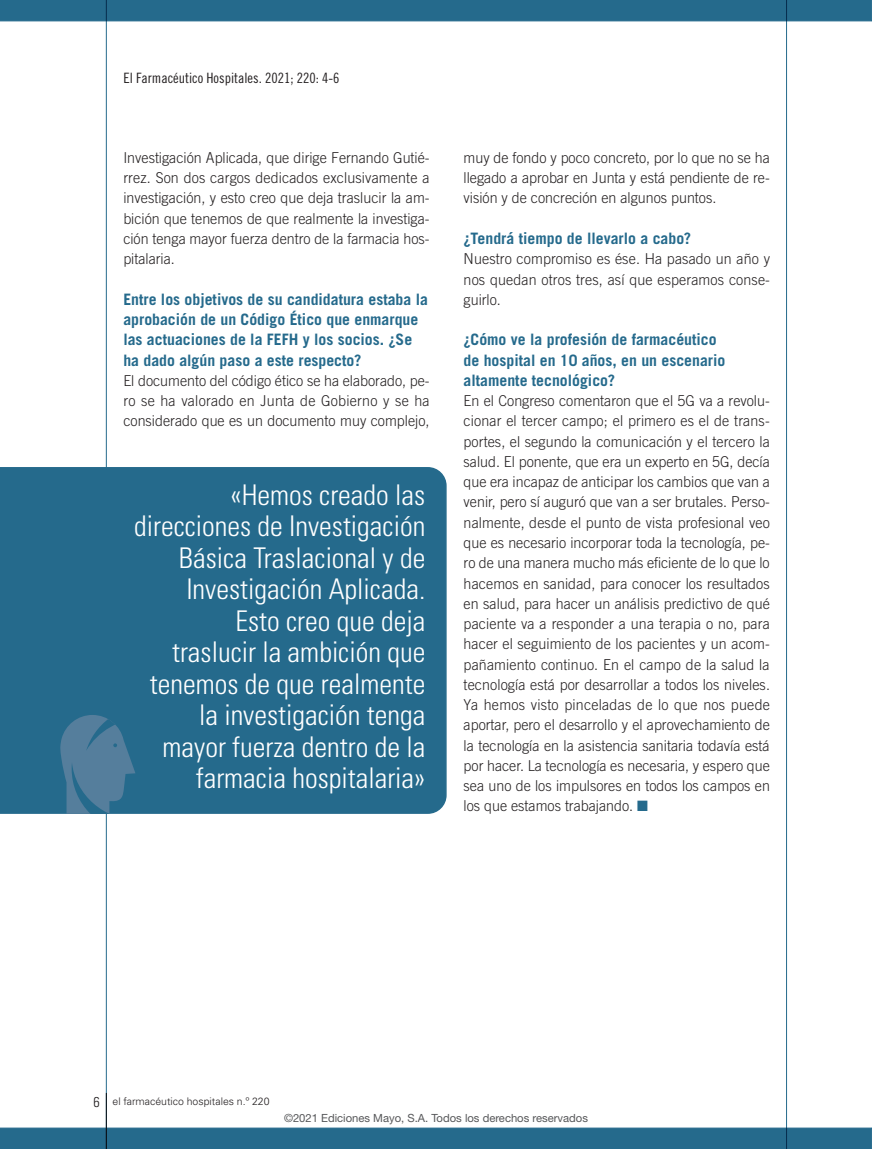
<style>
.page{position:relative;width:872px;height:1149px;background:#fff}
.page>*{position:absolute;margin:0;border:0;box-sizing:border-box;transform-origin:0 0}
.ENTREVISTA_FRASE_TIT{font:300 condensed 28.5px/31.5px "Univers LT Std";color:#fff;text-align:right}
.PREGUNTA{font:700 15.75px/20.2px "Trade Gothic LT Std";color:#256a8c}
.TEXT_GENERAL{font:300 15px/20.2px "Trade Gothic LT Std";color:#231f20;text-align:justify;scale:.95 1}
.t1{font:14.25px "Trade Gothic LT Std Cn 18";color:#231f20}
.t2{font:11.25px "Helvetica Neue LT Std";color:#57585a}
.t3{font:300 10.5px "Univers LT Std";color:#231f20}
.s1{color:#256a8c}
.s2{font-stretch:condensed;font-size:14.25px}
</style>
<div class="page">
<div style="left:0;top:0;width:872px;height:21px;background:#256a8c"></div>
<div style="left:0;top:1127px;width:872px;height:21px;background:#256a8c"></div>
<hr style="left:106px;top:0;width:1px;height:1148px;background:#256a8c">
<hr style="left:786px;top:0;width:1px;height:1148px;background:#256a8c">
<div style="left:0;top:466px;width:447px;height:348px;background:#256a8c"></div>
<svg style="left:60px;top:714px;width:75px;height:99px"></svg>
<p class="t1" style="left:123px;top:69px;width:218px">El Farmacéutico Hospitales. 2021; 220: 4-6</p>
<p class="TEXT_GENERAL" style="left:123px;top:147px;width:324px">Investigación Aplicada, que dirige Fernando Gutié&shy;rrez. Son dos cargos dedicados exclusivamente a investigación, y esto creo que deja traslucir la am&shy;bición que tenemos de que realmente la investiga&shy;ción tenga mayor fuerza dentro de la farmacia hos&shy;pitalaria.</p>
<p class="PREGUNTA" style="left:123px;top:289px;width:306px">Entre los objetivos de su candidatura estaba la aprobación de un Código Ético que enmarque las actuaciones de la FEFH y los socios. ¿Se ha dado algún paso a este respecto?</p>
<p class="TEXT_GENERAL" style="left:123px;top:370px;width:324px">El documento del código ético se ha elaborado, pe&shy;ro se ha valorado en Junta de Gobierno y se ha considerado que es un documento muy complejo,</p>
<p class="ENTREVISTA_FRASE_TIT" style="left:134px;top:479px;width:293px">«Hemos creado las direcciones de Investigación<br>Básica Traslacional y de<br>Investigación Aplicada.<br>Esto creo que deja<br>traslucir la ambición que tenemos de que realmente la investigación tenga mayor fuerza dentro de la farmacia hospitalaria»</p>
<p class="TEXT_GENERAL" style="left:463px;top:147px;width:324px">muy de fondo y poco concreto, por lo que no se ha llegado a aprobar en Junta y está pendiente de re&shy;visión y de concreción en algunos puntos.</p>
<p class="PREGUNTA" style="left:463px;top:228px;width:229px">¿Tendrá tiempo de llevarlo a cabo?</p>
<p class="TEXT_GENERAL" style="left:463px;top:248px;width:324px">Nuestro compromiso es ése. Ha pasado un año y nos quedan otros tres, así que esperamos conse&shy;guirlo.</p>
<p class="PREGUNTA" style="left:463px;top:329px;width:263px">¿Cómo ve la profesión de farmacéutico de hospital en 10 años, en un escenario altamente tecnológico?</p>
<p class="TEXT_GENERAL" style="left:463px;top:390px;width:324px">En el Congreso comentaron que el 5G va a revolu&shy;cionar el tercer campo; el primero es el de trans&shy;portes, el segundo la comunicación y el tercero la salud. El ponente, que era un experto en 5G, decía que era incapaz de anticipar los cambios que van a venir, pero sí auguró que van a ser brutales. Perso&shy;nalmente, desde el punto de vista profesional veo que es necesario incorporar toda la tecnología, pe&shy;ro de una manera mucho más eficiente de lo que lo hacemos en sanidad, para conocer los resultados en salud, para hacer un análisis predictivo de qué paciente va a responder a una terapia o no, para hacer el seguimiento de los pacientes y un acom&shy;pañamiento continuo. En el campo de la salud la tecnología está por desarrollar a todos los niveles.<br>Ya hemos visto pinceladas de lo que nos puede aportar, pero el desarrollo y el aprovechamiento de la tecnología en la asistencia sanitaria todavía está por hacer. La tecnología es necesaria, y espero que sea uno de los impulsores en todos los campos en los que estamos trabajando. <span class="s1">■</span></p>
<p class="t3" style="left:93px;top:1094px;width:178px"><span class="s2">6</span> el farmacéutico hospitales n.º 220</p>
<p class="t2" style="left:284px;top:1111px;width:305px">©2021 Ediciones Mayo, S.A. Todos los derechos reservados</p>
</div>
